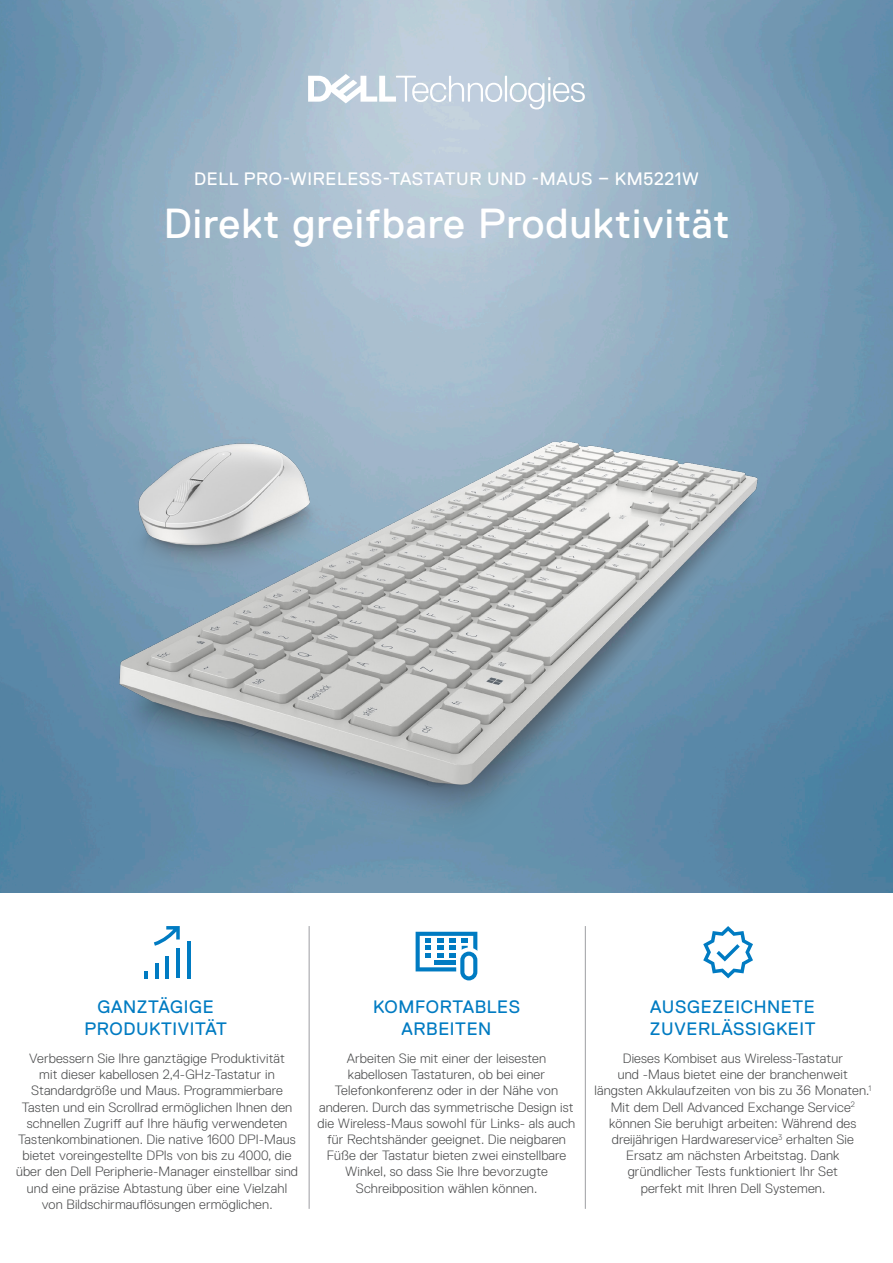
<style>
.page{position:relative;width:893px;height:1263px;background:#fff}
.page>*{position:absolute;margin:0;border:0;box-sizing:border-box;transform-origin:0 0}
.t1{font:42px "Dell Replica";letter-spacing:.025em;color:#fff}
.t2{font:18px/21.6px "Dell Replica";letter-spacing:.035em;color:#007bc2;text-align:center}
.t3{font:18px "Dell Replica";letter-spacing:.035em;color:#fff}
.t4{font:300 13.5px/16.2px "Dell Replica";letter-spacing:.01em;color:#4b4c4d;text-align:center}
</style>
<div class="page">
<img style="left:0;top:0;width:893px;height:893px">
<img style="left:104px;top:276px;width:662px;height:617px">
<svg style="left:308px;top:74px;width:277px;height:35px"></svg>
<hr style="left:309px;top:926px;width:1px;height:283px;background:#a8a9ad">
<hr style="left:585px;top:926px;width:1px;height:283px;background:#a8a9ad">
<svg style="left:416px;top:932px;width:61px;height:48px"></svg>
<hr style="left:187px;top:941px;width:3px;height:37px;background:#007bc2">
<hr style="left:176px;top:948px;width:4px;height:30px;background:#007bc2">
<hr style="left:166px;top:956px;width:3px;height:22px;background:#007bc2">
<hr style="left:155px;top:963px;width:4px;height:15px;background:#007bc2">
<svg style="left:145px;top:971px;width:3px;height:7px"></svg>
<svg style="left:154px;top:926px;width:26px;height:20px"></svg>
<svg style="left:703px;top:926px;width:50px;height:52px"></svg>
<p class="t3" style="left:194px;top:169px;width:506px">DELL PRO-WIRELESS-TASTATUR UND -MAUS – KM5221W</p>
<p class="t1" style="left:164px;top:200px;width:567px">Direkt greifbare Produktivität</p>
<p class="t2" style="left:84px;top:996px;width:144px">GANZTÄGIGE<br>PRODUKTIVITÄT</p>
<p class="t2" style="left:373px;top:996px;width:149px">KOMFORTABLES<br>ARBEITEN</p>
<p class="t2" style="left:650px;top:996px;width:167px;text-align:left">AUSGEZEICHNETE<br>ZUVERLÄSSIGKEIT</p>
<p class="t4" style="left:16px;top:1050px;width:284px">Verbessern Sie Ihre ganztägige Produktivität<br>mit dieser kabellosen 2,4-GHz-Tastatur in Standardgröße und Maus. Programmierbare Tasten und ein Scrollrad ermöglichen Ihnen den schnellen Zugriff auf Ihre häufig verwendeten Tastenkombinationen. Die native 1600 DPI-Maus bietet voreingestellte DPIs von bis zu 4000, die über den Dell Peripherie-Manager einstellbar sind und eine präzise Abtastung über eine Vielzahl von Bildschirmauflösungen ermöglichen.</p>
<p class="t4" style="left:594px;top:1050px;width:278px">Dieses Kombiset aus Wireless-Tastatur<br>und -Maus bietet eine der branchenweit längsten Akkulaufzeiten von bis zu 36 Monaten.<sup>1<br></sup>Mit dem Dell Advanced Exchange Service<sup>2 </sup>können Sie beruhigt arbeiten: Während des dreijährigen Hardwareservice<sup>3</sup> erhalten Sie Ersatz am nächsten Arbeitstag. Dank gründlicher Tests funktioniert Ihr Set<br>perfekt mit Ihren Dell Systemen.</p>
<p class="t4" style="left:318px;top:1050px;width:259px">Arbeiten Sie mit einer der leisesten kabellosen Tastaturen, ob bei einer Telefonkonferenz oder in der Nähe von anderen. Durch das symmetrische Design ist die Wireless-Maus sowohl für Links- als auch für Rechtshänder geeignet. Die neigbaren Füße der Tastatur bieten zwei einstellbare Winkel, so dass Sie Ihre bevorzugte Schreibposition wählen können.</p>
</div>
